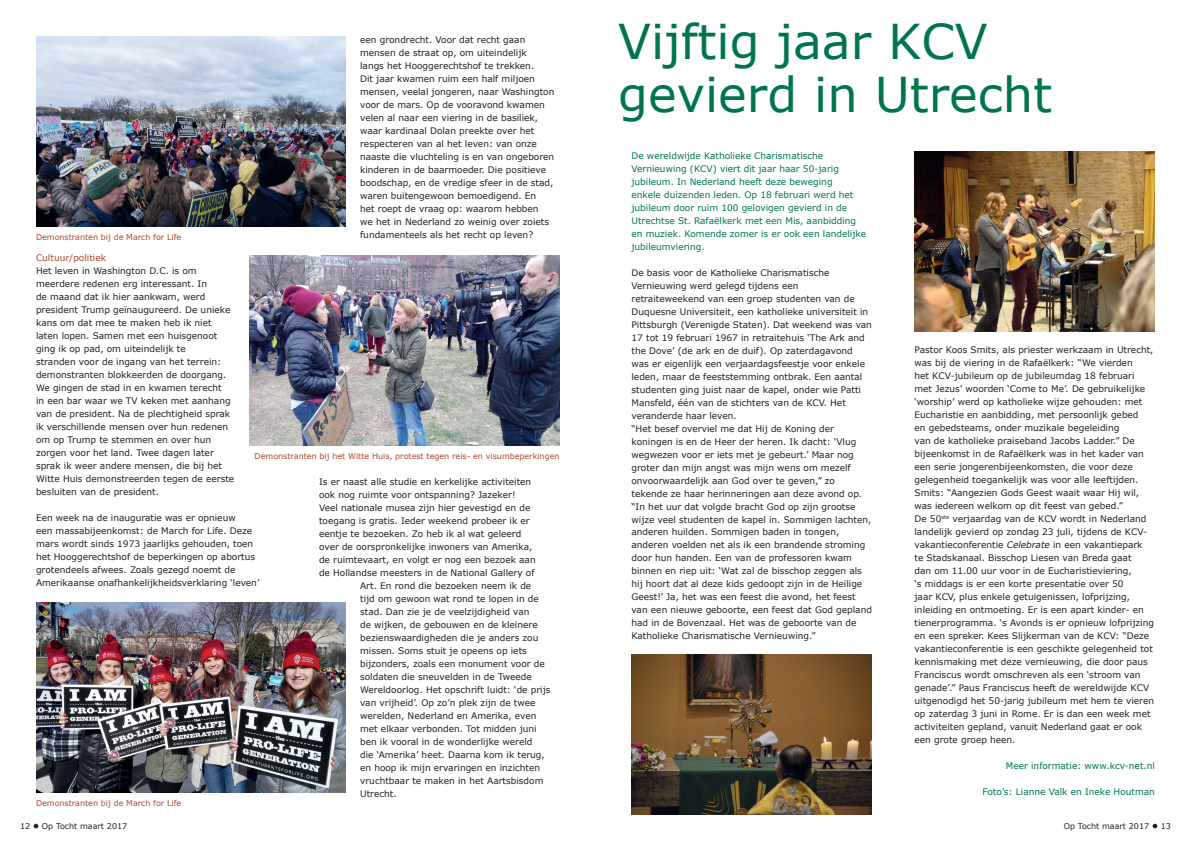
<style>
.page{position:relative;width:1191px;height:842px;background:#fff}
.page>*{position:absolute;margin:0;border:0;box-sizing:border-box;transform-origin:0 0}
.t1{font:48px/53px "Verdana";color:#007450}
.t2{font:9px/13px "Verdana";color:#231f20}
.t3{font:9px/13px "Verdana";color:#007450}
.t4{font:9px "Verdana";color:#b1472a}
.t5{font:8px "Verdana";color:#b1472a}
.t6{font:8px "Verdana";color:#231f20}
.s1{font-style:italic}
</style>
<div class="page">
<img style="left:36px;top:602px;width:310px;height:190px">
<img style="left:249px;top:255px;width:310px;height:191px">
<img style="left:36px;top:36px;width:310px;height:190px">
<img style="left:914px;top:152px;width:241px;height:180px">
<img style="left:631px;top:655px;width:241px;height:160px">
<p class="t5" style="left:36px;top:231px;width:147px">Demonstranten bij de March for Life</p>
<p class="t2" style="left:360px;top:33px;width:196px">een grondrecht. Voor dat recht gaan mensen de straat op, om uiteindelijk<br>langs het Hooggerechtshof te trekken.<br>Dit jaar kwamen ruim een half miljoen mensen, veelal jongeren, naar Washington voor de mars. Op de vooravond kwamen velen al naar een viering in de basiliek, waar kardinaal Dolan preekte over het respecteren van al het leven: van onze naaste die vluchteling is en van ongeboren kinderen in de baarmoeder. Die positieve boodschap, en de vredige sfeer in de stad, waren buitengewoon bemoedigend. En<br>het roept de vraag op: waarom hebben<br>we het in Nederland zo weinig over zoiets fundamenteels als het recht op leven?</p>
<p class="t4" style="left:36px;top:251px;width:72px">Cultuur/politiek</p>
<p class="t2" style="left:36px;top:264px;width:200px">Het leven in Washington D.C. is om meerdere redenen erg interessant. In<br>de maand dat ik hier aankwam, werd president Trump geïnaugureerd. De unieke kans om dat mee te maken heb ik niet laten lopen. Samen met een huisgenoot ging ik op pad, om uiteindelijk te<br>stranden voor de ingang van het terrein: demonstranten blokkeerden de doorgang.<br>We gingen de stad in en kwamen terecht<br>in een bar waar we TV keken met aanhang van de president. Na de plechtigheid sprak ik verschillende mensen over hun redenen om op Trump te stemmen en over hun zorgen voor het land. Twee dagen later sprak ik weer andere mensen, die bij het Witte Huis demonstreerden tegen de eerste besluiten van de president.</p>
<p class="t2" style="left:36px;top:511px;width:225px">Een week na de inauguratie was er opnieuw<br>een massabijeenkomst: de March for Life. Deze mars wordt sinds 1973 jaarlijks gehouden, toen het Hooggerechtshof de beperkingen op abortus grotendeels afwees. Zoals gezegd noemt de Amerikaanse onafhankelijkheidsverklaring ‘leven’</p>
<p class="t5" style="left:255px;top:451px;width:306px">Demonstranten bij het Witte Huis, protest tegen reis- en visumbeperkingen</p>
<p class="t2" style="left:319px;top:475px;width:214px">Is er naast alle studie en kerkelijke activiteiten</p>
<p class="t2" style="left:319px;top:488px;width:198px">ook nog ruimte voor ontspanning? Jazeker!</p>
<p class="t2" style="left:319px;top:501px;width:213px">Veel nationale musea zijn hier gevestigd en de</p>
<p class="t2" style="left:319px;top:514px;width:212px">toegang is gratis. Ieder weekend probeer ik er</p>
<p class="t2" style="left:319px;top:527px;width:204px">eentje te bezoeken. Zo heb ik al wat geleerd</p>
<p class="t2" style="left:319px;top:540px;width:215px">over de oorspronkelijke inwoners van Amerika,</p>
<p class="t2" style="left:319px;top:553px;width:218px">de ruimtevaart, en volgt er nog een bezoek aan</p>
<p class="t2" style="left:319px;top:566px;width:217px">de Hollandse meesters in de National Gallery of</p>
<p class="t2" style="left:360px;top:579px;width:173px">Art. En rond die bezoeken neem ik de</p>
<p class="t2" style="left:360px;top:592px;width:180px">tijd om gewoon wat rond te lopen in de</p>
<p class="t2" style="left:360px;top:605px;width:171px">stad. Dan zie je de veelzijdigheid van</p>
<p class="t2" style="left:360px;top:618px;width:179px">de wijken, de gebouwen en de kleinere</p>
<p class="t2" style="left:360px;top:631px;width:180px">bezienswaardigheden die je anders zou</p>
<p class="t2" style="left:360px;top:644px;width:168px">missen. Soms stuit je opeens op iets</p>
<p class="t2" style="left:360px;top:657px;width:186px">bijzonders, zoals een monument voor de</p>
<p class="t2" style="left:360px;top:670px;width:173px">soldaten die sneuvelden in de Tweede</p>
<p class="t2" style="left:360px;top:683px;width:192px">Wereldoorlog. Het opschrift luidt: ‘de prijs</p>
<p class="t2" style="left:360px;top:696px;width:177px">van vrijheid’. Op zo’n plek zijn de twee</p>
<p class="t2" style="left:360px;top:709px;width:178px">werelden, Nederland en Amerika, even</p>
<p class="t2" style="left:360px;top:722px;width:178px">met elkaar verbonden. Tot midden juni</p>
<p class="t2" style="left:360px;top:735px;width:174px">ben ik vooral in de wonderlijke wereld</p>
<p class="t2" style="left:360px;top:748px;width:186px">die ‘Amerika’ heet. Daarna kom ik terug,</p>
<p class="t2" style="left:360px;top:761px;width:181px">en hoop ik mijn ervaringen en inzichten</p>
<p class="t2" style="left:360px;top:774px;width:185px">vruchtbaar te maken in het Aartsbisdom</p>
<p class="t2" style="left:360px;top:787px;width:38px">Utrecht.</p>
<p class="t5" style="left:36px;top:797px;width:147px">Demonstranten bij de March for Life</p>
<h1 class="t1" style="left:618px;top:15px;width:435px">Vijftig jaar KCV gevierd in Utrecht</h1>
<p class="t3" style="left:631px;top:149px;width:236px">De wereldwijde Katholieke Charismatische Vernieuwing (KCV) viert dit jaar haar 50-jarig jubileum. In Nederland heeft deze beweging<br>enkele duizenden leden. Op 18 februari werd het jubileum door ruim 100 gelovigen gevierd in de Utrechtse St. Rafaëlkerk met een Mis, aanbidding en muziek. Komende zomer is er ook een landelijke jubileumviering.</p>
<p class="t2" style="left:631px;top:266px;width:242px">De basis voor de Katholieke Charismatische Vernieuwing werd gelegd tijdens een retraiteweekend van een groep studenten van de Duquesne Universiteit, een katholieke universiteit in Pittsburgh (Verenigde Staten). Dat weekend was van 17 tot 19 februari 1967 in retraitehuis ‘The Ark and the Dove’ (de ark en de duif). Op zaterdagavond was er eigenlijk een verjaardagsfeestje voor enkele leden, maar de feeststemming ontbrak. Een aantal studenten ging juist naar de kapel, onder wie Patti Mansfeld, één van de stichters van de KCV. Het veranderde haar leven.<br>“Het besef overviel me dat Hij de Koning der koningen is en de Heer der heren. Ik dacht: ‘Vlug wegwezen voor er iets met je gebeurt.’ Maar nog groter dan mijn angst was mijn wens om mezelf onvoorwaardelijk aan God over te geven,” zo tekende ze haar herinneringen aan deze avond op. “In het uur dat volgde bracht God op zijn grootse wijze veel studenten de kapel in. Sommigen lachten, anderen huilden. Sommigen baden in tongen, anderen voelden net als ik een brandende stroming door hun handen. Een van de professoren kwam binnen en riep uit: ‘Wat zal de bisschop zeggen als hij hoort dat al deze kids gedoopt zijn in de Heilige Geest!’ Ja, het was een feest die avond, het feest van een nieuwe geboorte, een feest dat God gepland had in de Bovenzaal. Het was de geboorte van de Katholieke Charismatische Vernieuwing.”</p>
<p class="t2" style="left:914px;top:343px;width:241px">Pastor Koos Smits, als priester werkzaam in Utrecht, was bij de viering in de Rafaëlkerk: “We vierden<br>het KCV-jubileum op de jubileumdag 18 februari met Jezus’ woorden ‘Come to Me’. De gebruikelijke ‘worship’ werd op katholieke wijze gehouden: met Eucharistie en aanbidding, met persoonlijk gebed<br>en gebedsteams, onder muzikale begeleiding<br>van de katholieke praiseband Jacobs Ladder.” De bijeenkomst in de Rafaëlkerk was in het kader van een serie jongerenbijeenkomsten, die voor deze gelegenheid toegankelijk was voor alle leeftijden.<br>Smits: “Aangezien Gods Geest waait waar Hij wil, was iedereen welkom op dit feest van gebed.”<br>De 50<sup>ste</sup> verjaardag van de KCV wordt in Nederland landelijk gevierd op zondag 23 juli, tijdens de KCV&shy;vakantieconferentie <span class="s1">Celebrate</span> in een vakantiepark<br>te Stadskanaal. Bisschop Liesen van Breda gaat<br>dan om 11.00 uur voor in de Eucharistieviering,<br>‘s middags is er een korte presentatie over 50<br>jaar KCV, plus enkele getuigenissen, lofprijzing, inleiding en ontmoeting. Er is een apart kinder- en tienerprogramma. ‘s Avonds is er opnieuw lofprijzing en een spreker. Kees Slijkerman van de KCV: “Deze vakantieconferentie is een geschikte gelegenheid tot kennismaking met deze vernieuwing, die door paus Franciscus wordt omschreven als een ‘stroom van genade’.” Paus Franciscus heeft de wereldwijde KCV uitgenodigd het 50-jarig jubileum met hem te vieren op zaterdag 3 juni in Rome. Er is dan een week met activiteiten gepland, vanuit Nederland gaat er ook een grote groep heen.</p>
<p class="t3" style="left:1005px;top:759px;width:151px">Meer informatie: www.kcv-net.nl</p>
<p class="t3" style="left:982px;top:785px;width:174px">Foto’s: Lianne Valk en Ineke Houtman</p>
<p class="t6" style="left:20px;top:821px;width:109px">12 ● Op Tocht maart 2017</p>
<p class="t6" style="left:1063px;top:821px;width:109px">Op Tocht maart 2017 ● 13</p>
</div>
